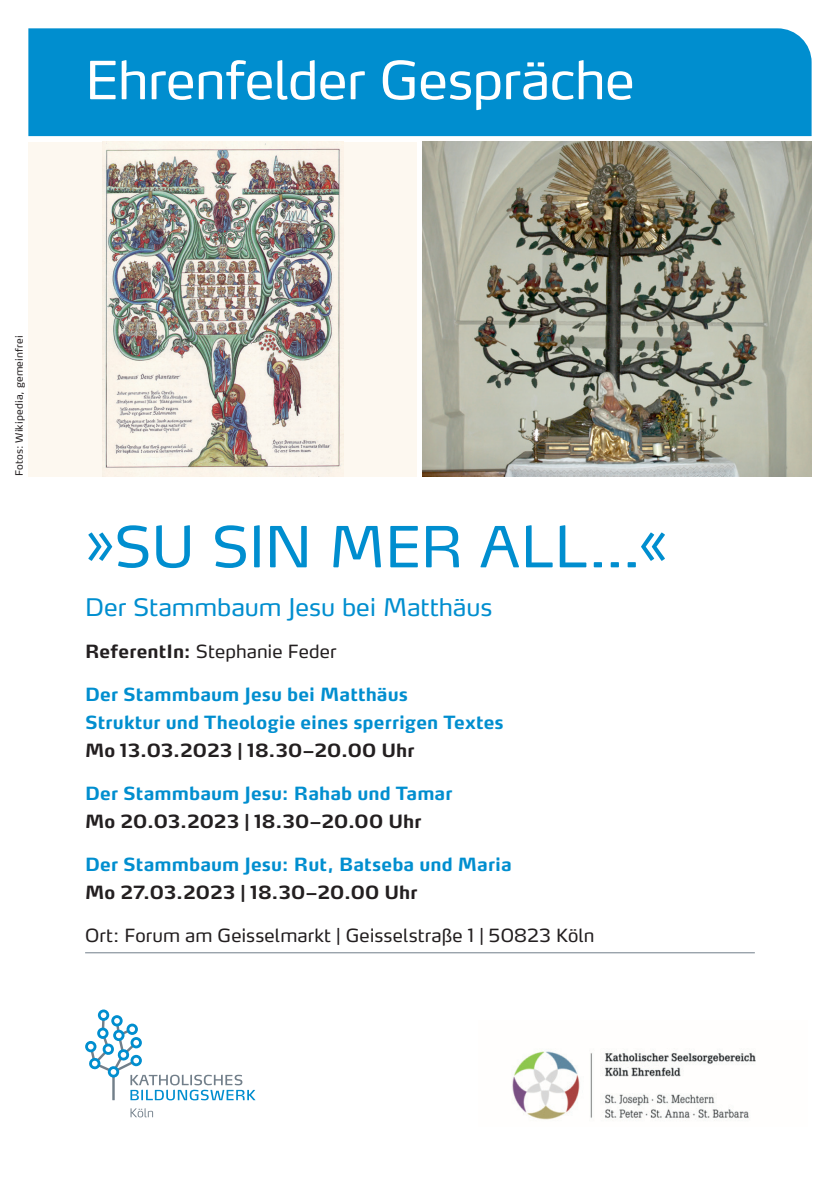
<style>
.page{position:relative;width:840px;height:1191px;background:#fff}
.page>*{position:absolute;margin:0;border:0;box-sizing:border-box;transform-origin:0 0}
.t1{font:56px "Max OT";letter-spacing:-.005em;color:#008ecf}
.t2{font:52px "Max OT";letter-spacing:-.01em;color:#fff}
.t3{font:24px "Max OT";letter-spacing:-.005em;color:#008ecf}
.t4{font:700 18px/28.4px "Max OT";letter-spacing:.005em;color:#008ecf}
.t5{font:700 18px "Max OT";letter-spacing:.01em;color:#231f20}
.t6{font:18px "Max OT";letter-spacing:.005em;color:#231f20}
.t7{font:10px "Max OT";letter-spacing:.02em;color:#231f20}
.s1{font-weight:700}
</style>
<div class="page">
<div style="left:28px;top:28px;width:783px;height:108px;background:#008ecf"></div>
<div style="left:28px;top:142px;width:389px;height:334px;background:#fdf8f0"></div>
<img style="left:102px;top:143px;width:241px;height:333px">
<img style="left:422px;top:142px;width:389px;height:334px">
<hr style="left:85px;top:952px;width:669px;height:1px;background:#727f8a">
<svg style="left:85px;top:1009px;width:170px;height:91px"></svg>
<svg style="left:130px;top:1108px;width:23px;height:9px"></svg>
<img style="left:512px;top:1051px;width:244px;height:70px">
<h2 class="t2" style="left:85px;top:48px;width:551px">Ehrenfelder Gespräche</h2>
<p class="t7" style="left:13px;top:476px;width:142px;rotate:-90deg">Fotos: Wikipedia, gemeinfrei</p>
<h1 class="t1" style="left:85px;top:512px;width:584px">»SU SIN MER ALL…«</h1>
<h3 class="t3" style="left:85px;top:592px;width:408px">Der Stammbaum Jesu bei Matthäus</h3>
<p class="t6" style="left:85px;top:640px;width:253px"><span class="s1">ReferentIn:</span> Stephanie Feder</p>
<p class="t4" style="left:85px;top:679px;width:420px">Der Stammbaum Jesu bei Matthäus<br>Struktur und Theologie eines sperrigen Textes</p>
<p class="t5" style="left:85px;top:739px;width:330px">Mo 13.03.2023 | 18.30–20.00 Uhr</p>
<p class="t4" style="left:85px;top:779px;width:368px">Der Stammbaum Jesu: Rahab und Tamar</p>
<p class="t5" style="left:85px;top:810px;width:337px">Mo 20.03.2023 | 18.30–20.00 Uhr</p>
<p class="t4" style="left:85px;top:850px;width:428px">Der Stammbaum Jesu: Rut, Batseba und Maria</p>
<p class="t5" style="left:85px;top:881px;width:333px">Mo 27.03.2023 | 18.30–20.00 Uhr</p>
<p class="t6" style="left:85px;top:923px;width:510px">Ort: Forum am Geisselmarkt | Geisselstraße 1 | 50823 Köln</p>
</div>
